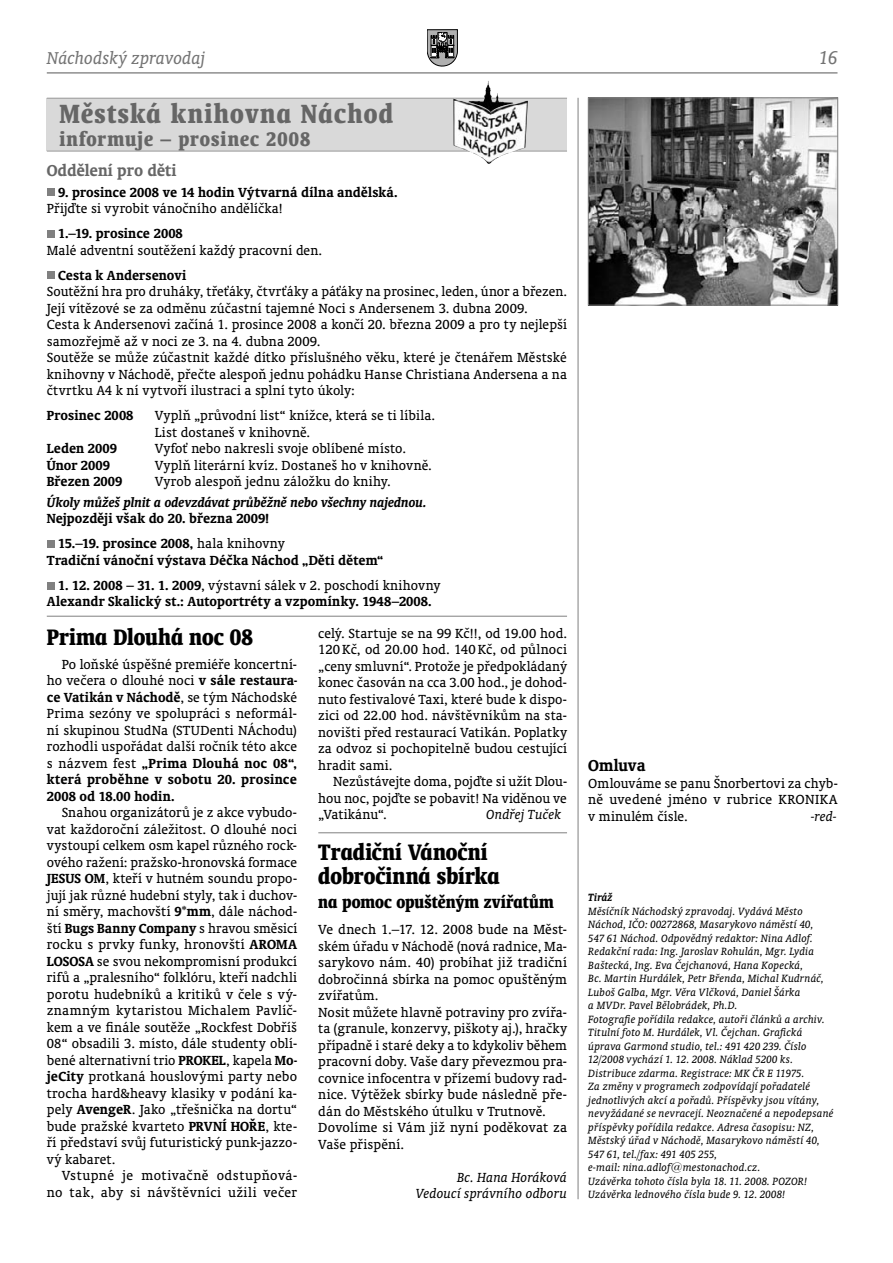
<style>
.page{position:relative;width:893px;height:1263px;background:#fff}
.page>*{position:absolute;margin:0;border:0;box-sizing:border-box;transform-origin:0 0}
.t1{font:700 condensed 30px "Oranda AT";letter-spacing:.045em;color:#666;scale:.95 1}
.t2{font:700 condensed 25.5px/24px "Oranda AT";letter-spacing:.005em;color:#000;scale:.95 1}
.t3{font:700 condensed 22.5px "Oranda AT";letter-spacing:.045em;color:#666;scale:.95 1}
.t4{font:italic 21px "Oranda AT";color:#737373}
.t5{font:700 condensed 19.5px "Oranda AT";letter-spacing:.005em;color:#000;scale:.95 1}
.t6{font:italic 19.5px "Oranda AT";letter-spacing:-.005em;color:#737373}
.t7{font:700 18px "Oranda AT";letter-spacing:-.005em;color:#666}
.t8{font:700 18px "Oranda AT";color:#000}
.t9{font:15px/16.5px "Oranda AT";letter-spacing:.005em;color:#000;text-align:justify}
.t10{font:700 15px/25px "Oranda AT";color:#000}
.t11{font:15px/16.5px "Oranda AT";letter-spacing:.025em;color:#000;text-align:right}
.t12{font:italic 700 15px "Oranda AT";color:#000}
.t13{font:italic 15px/16.5px "Oranda AT";color:#000;text-align:right}
.t14{font:italic 12px/13.5px "Oranda AT";letter-spacing:.01em;color:#000}
.t15{font:italic 700 12px "Oranda AT";letter-spacing:.025em;color:#000}
.s1{font-weight:400}
.s2{font-weight:700}
</style>
<div class="page">
<hr style="left:47px;top:72px;width:790px;height:1px;background:#737373">
<svg style="left:427px;top:29px;width:31px;height:37px"></svg>
<div style="left:47px;top:99px;width:520px;height:52px;background:#d9d9d9"></div>
<hr style="left:47px;top:98px;width:520px;height:1px;background:#999">
<hr style="left:47px;top:151px;width:520px;height:1px;background:#999">
<img style="left:453px;top:81px;width:75px;height:83px">
<hr style="left:578px;top:98px;width:1px;height:1101px;background:#808080">
<div style="left:47px;top:188px;width:8px;height:8px;background:#808080"></div>
<div style="left:47px;top:230px;width:8px;height:8px;background:#808080"></div>
<div style="left:47px;top:271px;width:8px;height:8px;background:#808080"></div>
<div style="left:47px;top:540px;width:8px;height:8px;background:#808080"></div>
<div style="left:47px;top:582px;width:8px;height:7px;background:#808080"></div>
<hr style="left:47px;top:616px;width:520px;height:1px;background:#808080">
<img style="left:590px;top:99px;width:246px;height:205px">
<div style="left:588px;top:97px;width:250px;height:209px;border:1px solid #808080"></div>
<hr style="left:318px;top:832px;width:249px;height:1px;background:#808080">
<h3 class="t6" style="left:47px;top:50px;width:160px">Náchodský zpravodaj</h3>
<h3 class="t4" style="left:819px;top:49px;width:20px">16</h3>
<h1 class="t1" style="left:60px;top:103px;width:353px">Městská knihovna Náchod</h1>
<h3 class="t3" style="left:60px;top:130px;width:265px">informuje – prosinec 2008</h3>
<p class="t7" style="left:47px;top:163px;width:131px">Oddělení pro děti</p>
<p class="t10" style="left:58px;top:180px;width:341px">9. prosince 2008 ve 14 hodin Výtvarná dílna andělská.</p>
<p class="t9" style="left:47px;top:201px;width:238px">Přijďte si vyrobit vánočního andělíčka!</p>
<p class="t10" style="left:58px;top:222px;width:126px">1.–19. prosince 2008</p>
<p class="t9" style="left:47px;top:243px;width:277px">Malé adventní soutěžení každý pracovní den.</p>
<p class="t10" style="left:58px;top:263px;width:130px">Cesta k Andersenovi</p>
<p class="t9" style="left:47px;top:284px;width:522px;text-align:left">Soutěžní hra pro druháky, třeťáky, čtvrťáky a páťáky na prosinec, leden, únor a březen.<br>Její vítězové se za odměnu zúčastní tajemné Noci s Andersenem 3. dubna 2009.<br>Cesta k Andersenovi začíná 1. prosince 2008 a končí 20. března 2009 a pro ty nejlepší samozřejmě až v noci ze 3. na 4. dubna 2009.<br>Soutěže se může zúčastnit každé dítko příslušného věku, které je čtenářem Městské knihovny v Náchodě, přečte alespoň jednu pohádku Hanse Christiana Andersena a na čtvrtku A4 k ní vytvoří ilustraci a splní tyto úkoly:</p>
<p class="t10" style="left:47px;top:404px;width:88px">Prosinec 2008</p>
<p class="t9" style="left:155px;top:408px;width:282px">Vyplň „průvodní list“ knížce, která se ti líbila.<br>List dostaneš v knihovně.</p>
<p class="t10" style="left:47px;top:437px;width:72px">Leden 2009</p>
<p class="t9" style="left:155px;top:441px;width:253px">Vyfoť nebo nakresli svoje oblíbené místo.</p>
<p class="t10" style="left:47px;top:453px;width:65px">Únor 2009</p>
<p class="t9" style="left:155px;top:458px;width:278px">Vyplň literární kvíz. Dostaneš ho v knihovně.</p>
<p class="t10" style="left:47px;top:470px;width:77px">Březen 2009</p>
<p class="t9" style="left:155px;top:474px;width:237px">Vyrob alespoň jednu záložku do knihy.</p>
<p class="t12" style="left:47px;top:496px;width:381px">Úkoly můžeš plnit a odevzdávat průběžně nebo všechny najednou.</p>
<p class="t10" style="left:58px;top:507px;width:228px;text-indent:-11px">Nejpozději však do 20. března 2009!<br>15.–19. prosince 2008, <span class="s1">hala knihovny</span></p>
<p class="t10" style="left:47px;top:549px;width:338px">Tradiční vánoční výstava Déčka Náchod „Děti dětem“</p>
<p class="t10" style="left:47px;top:578px;width:395px;line-height:16.5px;text-indent:11px">1. 12. 2008 – 31. 1. 2009<span class="s1">, výstavní sálek v 2. poschodí knihovny<br></span>Alexandr Skalický st.: Autoportréty a vzpomínky. 1948–2008.</p>
<h2 class="t2" style="left:47px;top:627px;width:219px">Prima Dlouhá noc 08</h2>
<p class="t9" style="left:318px;top:626px;width:250px">celý. Startuje se na 99 Kč!!, od 19.00 hod.<br>120 Kč, od 20.00 hod. 140 Kč, od půlnoci „ceny smluvní“. Protože je předpokládaný konec časován na cca 3.00 hod., je dohod&shy;nuto festivalové Taxi, které bude k dispo&shy;zici od 22.00 hod. návštěvníkům na sta&shy;novišti před restaurací Vatikán. Poplatky za odvoz si pochopitelně budou cestující hradit sami.</p>
<p class="t9" style="left:318px;top:774px;width:250px;text-indent:15px">Nezůstávejte doma, pojďte si užít Dlou&shy;hou noc, pojďte se pobavit! Na viděnou ve „Vatikánu“.</p>
<p class="t9" style="left:47px;top:657px;width:252px;text-indent:15px">Po loňské úspěšné premiéře koncertní&shy;ho večera o dlouhé noci <span class="s2">v sále restaura&shy;ce Vatikán v Náchodě</span>, se tým Náchodské Prima sezóny ve spolupráci s neformál&shy;ní skupinou StudNa (STUDenti NÁchodu) rozhodli uspořádat další ročník této akce s názvem fest <span class="s2">„Prima Dlouhá noc 08“, která proběhne v sobotu 20. prosince 2008 od 18.00 hodin.</span></p>
<p class="t9" style="left:47px;top:805px;width:252px;text-indent:15px">Snahou organizátorů je z akce vybudo&shy;vat každoroční záležitost. O dlouhé noci vystoupí celkem osm kapel různého rock&shy;ového ražení: pražsko-hronovská formace <span class="s2">JESUS OM</span>, kteří v hutném soundu propo&shy;jují jak různé hudební styly, tak i duchov&shy;ní směry, machovští <span class="s2">9*mm</span>, dále náchod&shy;ští <span class="s2">Bugs Banny Company</span> s hravou směsicí rocku s prvky funky, hronovští <span class="s2">AROMA LOSOSA</span> se svou nekompromisní produkcí rifů a „pralesního“ folklóru, kteří nadchli porotu hudebníků a kritiků v čele s vý&shy;znamným kytaristou Michalem Pavlíč&shy;kem a ve finále soutěže „Rockfest Dobříš 08“ obsadili 3. místo, dále studenty oblí&shy;bené alternativní trio <span class="s2">PROKEL</span>, kapela <span class="s2">Mo&shy;jeCity</span> protkaná houslovými party nebo trocha hard&amp;heavy klasiky v podání ka&shy;pely <span class="s2">AvengeR</span>. Jako „třešnička na dortu“ bude pražské kvarteto <span class="s2">PRVNÍ HOŘE</span>, kte&shy;ří představí svůj futuristický punk-jazzo&shy;vý kabaret.</p>
<p class="t11" style="left:47px;top:1168px;width:252px">Vstupné je motivačně odstupňová&shy;no tak, aby si návštěvníci užili večer</p>
<p class="t13" style="left:486px;top:807px;width:76px">Ondřej Tuček</p>
<h2 class="t2" style="left:318px;top:842px;width:192px">Tradiční Vánoční dobročinná sbírka</h2>
<h3 class="t5" style="left:318px;top:895px;width:249px">na pomoc opuštěným zvířatům</h3>
<p class="t9" style="left:318px;top:922px;width:250px;text-align:left">Ve dnech 1.–17. 12. 2008 bude na Měst&shy;ském úřadu v Náchodě (nová radnice, Ma&shy;sarykovo nám. 40) probíhat již tradiční dobročinná sbírka na pomoc opuštěným zvířatům.<br>Nosit můžete hlavně potraviny pro zvířa&shy;ta (granule, konzervy, piškoty aj.), hračky případně i staré deky a to kdykoliv během pracovní doby. Vaše dary převezmou pra&shy;covnice infocentra v přízemí budovy rad&shy;nice. Výtěžek sbírky bude následně pře&shy;dán do Městského útulku v Trutnově.<br>Dovolíme si Vám již nyní poděkovat za Vaše přispění.</p>
<p class="t13" style="left:416px;top:1170px;width:153px">Bc. Hana Horáková<br>Vedoucí správního odboru</p>
<p class="t8" style="left:588px;top:758px;width:59px">Omluva</p>
<p class="t9" style="left:588px;top:776px;width:251px">Omlouváme se panu Šnorbertovi za chyb&shy;ně uvedené jméno v rubrice KRONIKA v minulém čísle.</p>
<p class="t13" style="left:811px;top:809px;width:27px">-red-</p>
<p class="t15" style="left:588px;top:892px;width:26px">Tiráž</p>
<p class="t14" style="left:588px;top:905px;width:247px">Měsíčník Náchodský zpravodaj. Vydává Město Náchod, IČO: 00272868, Masarykovo náměstí 40,<br>547 61 Náchod. Odpovědný redaktor: Nina Adlof.<br>Redakční rada: Ing. Jaroslav Rohulán, Mgr. Lydia Baštecká, Ing. Eva Čejchanová, Hana Kopecká,<br>Bc. Martin Hurdálek, Petr Břenda, Michal Kudrnáč, Luboš Galba, Mgr. Věra Vlčková, Daniel Šárka<br>a MVDr. Pavel Bělobrádek, Ph.D.<br>Fotografie pořídila redakce, autoři článků a archiv.<br>Titulní foto M. Hurdálek, Vl. Čejchan. Grafická úprava Garmond studio, tel.: 491 420 239. Číslo 12/2008 vychází 1. 12. 2008. Náklad 5200 ks.<br>Distribuce zdarma. Registrace: MK ČR E 11975.<br>Za změny v programech zodpovídají pořadatelé jednotlivých akcí a pořadů. Příspěvky jsou vítány, nevyžádané se nevracejí. Neoznačené a nepodepsané příspěvky pořídila redakce. Adresa časopisu: NZ, Městský úřad v Náchodě, Masarykovo náměstí 40, 547 61, tel./fax: 491 405 255,<br>e-mail: nina.adlof@mestonachod.cz.<br>Uzávěrka tohoto čísla byla 18. 11. 2008. POZOR!<br>Uzávěrka lednového čísla bude 9. 12. 2008!</p>
</div>
